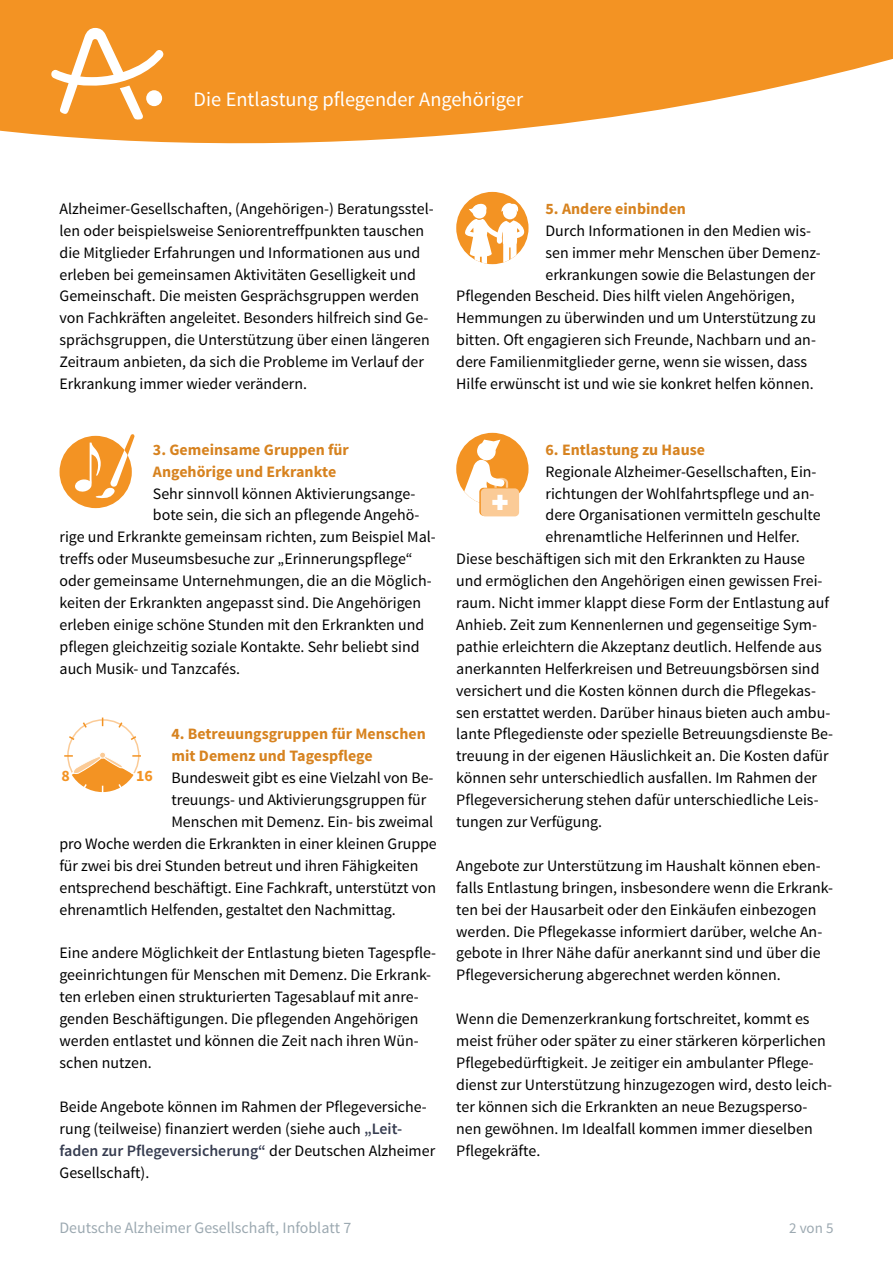
<style>
.page{position:relative;width:893px;height:1263px;background:#fff}
.page>*{position:absolute;margin:0;border:0;box-sizing:border-box;transform-origin:0 0}
.t1{font:20.4px "Source Sans Pro";color:#fff}
.fließtext_ohne_3trenn{font:15.9px/21.9px "Source Sans Pro";color:#000}
.fließtext_ohne-Abstand{font:15.9px/21.9px "Source Sans Pro";color:#000}
.Zwischenüberschrift_klein_-_doppelter_Ab{font:700 15.9px/21.9px "Source Sans Pro";color:#d78320}
.t2{font:15.9px "Source Sans Pro";color:#9ca9b1}
.t3{font:700 15.9px "Source Sans Pro";color:#f39323}
.t4{font:15px "Source Sans Pro";color:#9ca9b1}
.s1{font-weight:600;color:#363c50}
</style>
<div class="page">
<svg style="left:0;top:0;width:893px;height:143px;fill:#f39323"></svg>
<svg style="left:51px;top:28px;width:112px;height:92px"></svg>
<svg style="left:60px;top:434px;width:75px;height:74px"></svg>
<svg style="left:64px;top:717px;width:77px;height:76px"></svg>
<div style="left:99px;top:752px;width:7px;height:6px;border:1px solid #fff;border-radius:50%"></div>
<div style="left:456px;top:192px;width:72px;height:72px;background:#f39323;border-radius:50%"></div>
<svg style="left:464px;top:201px;width:61px;height:63px"></svg>
<div style="left:456px;top:433px;width:72px;height:72px;background:#f39323;border-radius:50%"></div>
<svg style="left:479px;top:488px;width:39px;height:28px"></svg>
<div style="left:481px;top:488px;width:38px;height:28px;background:#fbcb97;border-radius:4px"></div>
<svg style="left:459px;top:440px;width:49px;height:70px"></svg>
<p class="t1" style="left:193px;top:87px;width:331px">Die Entlastung pflegender Angehöriger</p>
<p class="fließtext_ohne_3trenn" style="left:60px;top:198px;width:376px">Alzheimer--Gesellschaften, (Angehörigen-) Beratungsstel&shy;len oder beispielsweise Seniorentreffpunkten tauschen die Mitglieder Erfahrungen und Informationen aus und erleben bei gemeinsamen Aktivitäten Geselligkeit und Gemeinschaft. Die meisten Gesprächsgruppen werden von Fachkräften angeleitet. Besonders hilfreich sind Ge&shy;sprächsgruppen, die Unterstützung über einen längeren Zeitraum anbieten, da sich die Probleme im Verlauf der Erkrankung immer wieder verändern.</p>
<p class="Zwischenüberschrift_klein_-_doppelter_Ab" style="left:545px;top:198px;width:142px">5. Andere einbinden</p>
<p class="fließtext_ohne_3trenn" style="left:545px;top:220px;width:267px">Durch Informationen in den Medien wis-</p>
<p class="fließtext_ohne_3trenn" style="left:545px;top:242px;width:277px">sen immer mehr Menschen über Demenz-</p>
<p class="fließtext_ohne_3trenn" style="left:545px;top:264px;width:271px">erkrankungen sowie die Belastungen der</p>
<p class="fließtext_ohne_3trenn" style="left:456px;top:285px;width:340px">Pflegenden Bescheid. Dies hilft vielen Angehörigen,</p>
<p class="fließtext_ohne_3trenn" style="left:456px;top:307px;width:361px">Hemmungen zu überwinden und um Unterstützung zu</p>
<p class="fließtext_ohne_3trenn" style="left:456px;top:329px;width:361px">bitten. Oft engagieren sich Freunde, Nachbarn und an-</p>
<p class="fließtext_ohne_3trenn" style="left:456px;top:351px;width:353px">dere Familienmitglieder gerne, wenn sie wissen, dass</p>
<p class="fließtext_ohne_3trenn" style="left:456px;top:373px;width:359px">Hilfe erwünscht ist und wie sie konkret helfen können.</p>
<p class="Zwischenüberschrift_klein_-_doppelter_Ab" style="left:153px;top:439px;width:197px">3. Gemeinsame Gruppen für<br>Angehörige und Erkrankte</p>
<p class="fließtext_ohne_3trenn" style="left:153px;top:483px;width:264px">Sehr sinnvoll können Aktivierungsange-</p>
<p class="fließtext_ohne_3trenn" style="left:153px;top:504px;width:268px">bote sein, die sich an pflegende Angehö-</p>
<p class="fließtext_ohne_3trenn" style="left:60px;top:526px;width:378px">rige und Erkrankte gemeinsam richten, zum Beispiel Mal-</p>
<p class="fließtext_ohne_3trenn" style="left:60px;top:548px;width:355px">treffs oder Museumsbesuche zur „Erinnerungspflege“</p>
<p class="fließtext_ohne_3trenn" style="left:60px;top:570px;width:374px">oder gemeinsame Unternehmungen, die an die Möglich-</p>
<p class="fließtext_ohne_3trenn" style="left:60px;top:592px;width:363px">keiten der Erkrankten angepasst sind. Die Angehörigen</p>
<p class="fließtext_ohne_3trenn" style="left:60px;top:614px;width:366px">erleben einige schöne Stunden mit den Erkrankten und</p>
<p class="fließtext_ohne_3trenn" style="left:60px;top:636px;width:362px">pflegen gleichzeitig soziale Kontakte. Sehr beliebt sind</p>
<p class="fließtext_ohne_3trenn" style="left:60px;top:658px;width:182px">auch Musik- und Tanzcafés.</p>
<p class="Zwischenüberschrift_klein_-_doppelter_Ab" style="left:171px;top:724px;width:256px">4. Betreuungsgruppen für Menschen mit Demenz und Tagespflege</p>
<p class="fließtext_ohne_3trenn" style="left:171px;top:767px;width:263px">Bundesweit gibt es eine Vielzahl von Be-</p>
<p class="fließtext_ohne_3trenn" style="left:171px;top:789px;width:256px">treuungs- und Aktivierungsgruppen für</p>
<p class="fließtext_ohne_3trenn" style="left:171px;top:811px;width:263px">Menschen mit Demenz. Ein- bis zweimal</p>
<p class="fließtext_ohne_3trenn" style="left:60px;top:833px;width:379px">pro Woche werden die Erkrankten in einer kleinen Gruppe</p>
<p class="fließtext_ohne_3trenn" style="left:60px;top:855px;width:360px">für zwei bis drei Stunden betreut und ihren Fähigkeiten</p>
<p class="fließtext_ohne_3trenn" style="left:60px;top:877px;width:378px">entsprechend beschäftigt. Eine Fachkraft, unterstützt von</p>
<p class="fließtext_ohne_3trenn" style="left:60px;top:899px;width:338px">ehrenamtlich Helfenden, gestaltet den Nachmittag.</p>
<p class="fließtext_ohne-Abstand" style="left:60px;top:942px;width:378px">Eine andere Möglichkeit der Entlastung bieten Tagespfle&shy;geeinrichtungen für Menschen mit Demenz. Die Erkrank&shy;ten erleben einen strukturierten Tagesablauf mit anre&shy;genden Beschäftigungen. Die pflegenden Angehörigen werden entlastet und können die Zeit nach ihren Wün&shy;schen nutzen.</p>
<p class="fließtext_ohne-Abstand" style="left:60px;top:1096px;width:377px">Beide Angebote können im Rahmen der Pflegeversiche&shy;rung (teilweise) finanziert werden (siehe auch <span class="s1">„Leit&shy;faden zur Pflegeversicherung“</span> der Deutschen Alzheimer Gesellschaft).</p>
<p class="t3" style="left:62px;top:765px;width:10px">8</p>
<p class="t3" style="left:136px;top:765px;width:18px">16</p>
<p class="Zwischenüberschrift_klein_-_doppelter_Ab" style="left:545px;top:439px;width:161px">6. Entlastung zu Hause</p>
<p class="fließtext_ohne_3trenn" style="left:545px;top:461px;width:272px">Regionale Alzheimer-Gesellschaften, Ein-</p>
<p class="fließtext_ohne_3trenn" style="left:545px;top:483px;width:270px">richtungen der Wohlfahrtspflege und an-</p>
<p class="fließtext_ohne_3trenn" style="left:545px;top:504px;width:277px">dere Organisationen vermitteln geschulte</p>
<p class="fließtext_ohne_3trenn" style="left:545px;top:526px;width:256px">ehrenamtliche Helferinnen und Helfer.</p>
<p class="fließtext_ohne_3trenn" style="left:456px;top:548px;width:350px">Diese beschäftigen sich mit den Erkrankten zu Hause</p>
<p class="fließtext_ohne_3trenn" style="left:456px;top:570px;width:368px">und ermöglichen den Angehörigen einen gewissen Frei-</p>
<p class="fließtext_ohne_3trenn" style="left:456px;top:592px;width:374px">raum. Nicht immer klappt diese Form der Entlastung auf</p>
<p class="fließtext_ohne_3trenn" style="left:456px;top:614px;width:362px">Anhieb. Zeit zum Kennenlernen und gegenseitige Sym-</p>
<p class="fließtext_ohne_3trenn" style="left:456px;top:636px;width:367px">pathie erleichtern die Akzeptanz deutlich. Helfende aus</p>
<p class="fließtext_ohne_3trenn" style="left:456px;top:658px;width:365px">anerkannten Helferkreisen und Betreuungsbörsen sind</p>
<p class="fließtext_ohne_3trenn" style="left:456px;top:680px;width:361px">versichert und die Kosten können durch die Pflegekas-</p>
<p class="fließtext_ohne_3trenn" style="left:456px;top:702px;width:376px">sen erstattet werden. Darüber hinaus bieten auch ambu-</p>
<p class="fließtext_ohne_3trenn" style="left:456px;top:723px;width:378px">lante Pflegedienste oder spezielle Betreuungsdienste Be-</p>
<p class="fließtext_ohne_3trenn" style="left:456px;top:745px;width:374px">treuung in der eigenen Häuslichkeit an. Die Kosten dafür</p>
<p class="fließtext_ohne_3trenn" style="left:456px;top:767px;width:362px">können sehr unterschiedlich ausfallen. Im Rahmen der</p>
<p class="fließtext_ohne_3trenn" style="left:456px;top:789px;width:364px">Pflegeversicherung stehen dafür unterschiedliche Leis-</p>
<p class="fließtext_ohne_3trenn" style="left:456px;top:811px;width:147px">tungen zur Verfügung.</p>
<p class="fließtext_ohne-Abstand" style="left:456px;top:855px;width:378px">Angebote zur Unterstützung im Haushalt können eben&shy;falls Entlastung bringen, insbesondere wenn die Erkrank&shy;ten bei der Hausarbeit oder den Einkäufen einbezogen werden. Die Pflegekasse informiert darüber, welche An&shy;gebote in Ihrer Nähe dafür anerkannt sind und über die Pflegeversicherung abgerechnet werden können.</p>
<p class="fließtext_ohne-Abstand" style="left:456px;top:1008px;width:377px">Wenn die Demenzerkrankung fortschreitet, kommt es meist früher oder später zu einer stärkeren körperlichen Pflegebedürftigkeit. Je zeitiger ein ambulanter Pflege&shy;dienst zur Unterstützung hinzugezogen wird, desto leich&shy;ter können sich die Erkrankten an neue Bezugsperso&shy;nen gewöhnen. Im Idealfall kommen immer dieselben Pflegekräfte.</p>
<p class="t2" style="left:60px;top:1218px;width:293px">Deutsche Alzheimer Gesellschaft, Infoblatt 7</p>
<p class="t4" style="left:789px;top:1219px;width:46px">2 von 5</p>
</div>
